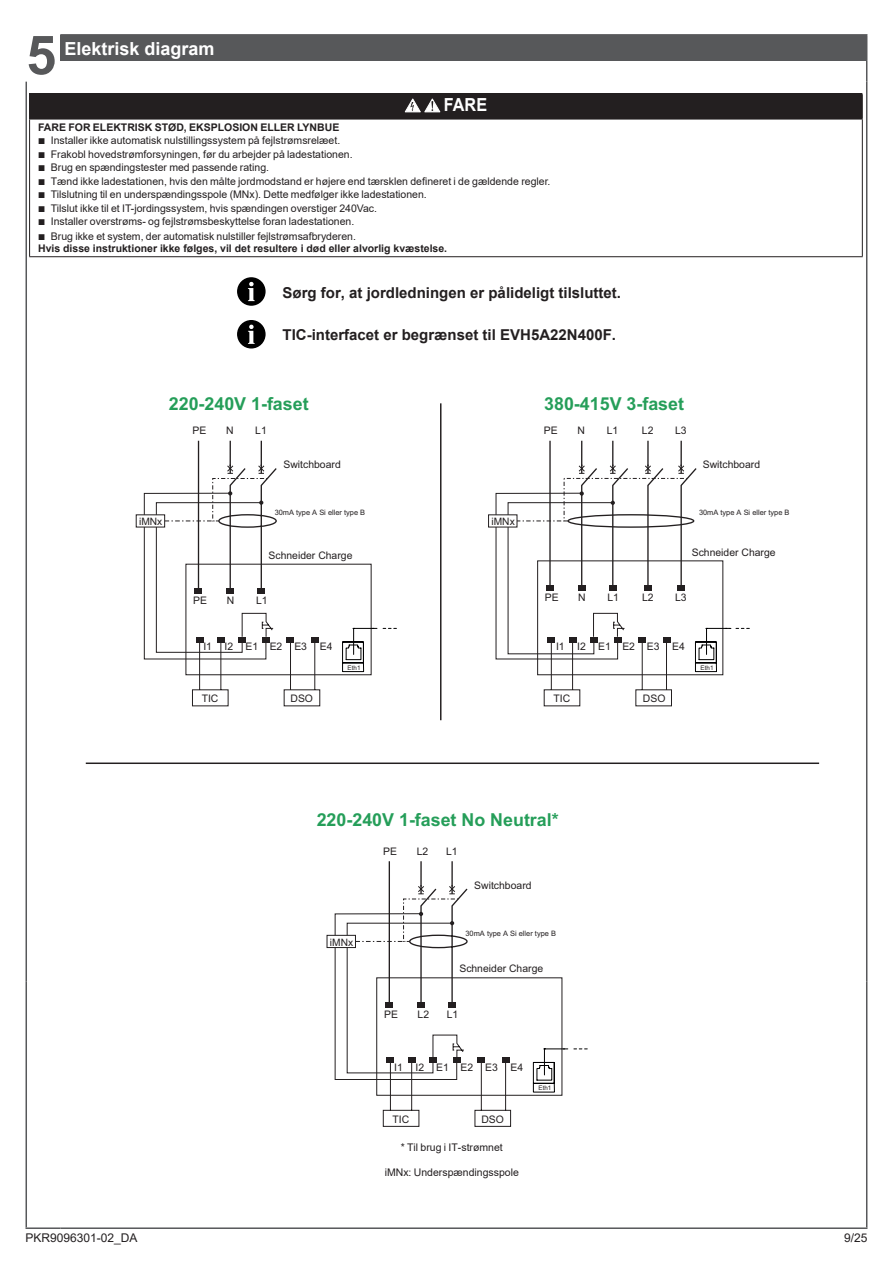
<style>
.page{position:relative;width:893px;height:1263px;background:#fff}
.page>*{position:absolute;margin:0;border:0;box-sizing:border-box;transform-origin:0 0}
.t1{font:700 54px "Arial";color:#57585a}
.Titrechap_bl_12pt_lv{font:700 18px "Arial";color:#fff}
.Text_12pt_Bold_Bl{font:700 18px "Arial";color:#fff;scale:.9 1}
.t2{font:700 17.85px "Arial";color:#259e59}
.Title_sub-chapter__w{font:700 15px "Arial";color:#231f20}
.t3{font:12px "Arial";color:#231f20}
.Text_7pt{font:10.5px "Arial";color:#231f20}
.Text_7pt-2{font:700 10.5px "Arial";color:#231f20}
.t4{font:10.35px "Arial";color:#231f20}
.t5{font:10.2px "Arial";color:#231f20}
.t6{font:7.5px "Arial";color:#231f20}
.t7{font:6.3px "Arial";color:#231f20}
.s1{font-family:"Graph Schneider"}
</style>
<div class="page">
<div style="left:60px;top:35px;width:807px;height:25px;background:#57585a"></div>
<hr style="left:866px;top:982px;width:1px;height:245px;background:#57585a">
<hr style="left:60px;top:34px;width:807px;height:2px;background:#57585a">
<hr style="left:866px;top:82px;width:1px;height:900px;background:#57585a">
<svg style="left:866px;top:60px;width:1px;height:22px"></svg>
<hr style="left:26px;top:982px;width:1px;height:245px;background:#57585a">
<hr style="left:26px;top:1227px;width:34px;height:2px;background:#57585a">
<hr style="left:60px;top:1227px;width:807px;height:2px;background:#57585a">
<hr style="left:26px;top:82px;width:1px;height:900px;background:#57585a">
<div style="left:644px;top:585px;width:7px;height:6px;background:#231f20"></div>
<div style="left:677px;top:585px;width:7px;height:6px;background:#231f20"></div>
<svg style="left:383px;top:493px;width:235px;height:633px"></svg>
<svg style="left:625px;top:637px;width:47px;height:69px"></svg>
<svg style="left:695px;top:628px;width:55px;height:44px"></svg>
<div style="left:488px;top:515px;width:29px;height:12px;background:#fff"></div>
<svg style="left:144px;top:441px;width:134px;height:265px"></svg>
<svg style="left:334px;top:1059px;width:135px;height:21px"></svg>
<svg style="left:513px;top:441px;width:185px;height:148px"></svg>
<hr style="left:440px;top:403px;width:1px;height:317px;background:#231f20">
<hr style="left:86px;top:762px;width:733px;height:2px;background:#231f20">
<svg style="left:242px;top:613px;width:383px;height:446px"></svg>
<div style="left:238px;top:278px;width:27px;height:27px;background:#000;border-radius:50%"></div>
<div style="left:237px;top:277px;width:29px;height:29px;border:2px solid #000;border-radius:50%"></div>
<svg style="left:248px;top:282px;width:7px;height:19px"></svg>
<div style="left:238px;top:321px;width:27px;height:27px;background:#000;border-radius:50%"></div>
<div style="left:237px;top:320px;width:29px;height:28px;border:2px solid #000;border-radius:50%"></div>
<svg style="left:248px;top:325px;width:7px;height:19px"></svg>
<div style="left:30px;top:94px;width:832px;height:25px;background:#231f20"></div>
<hr style="left:29px;top:119px;width:1px;height:137px;background:#231f20">
<hr style="left:862px;top:119px;width:1px;height:137px;background:#231f20">
<hr style="left:29px;top:256px;width:834px;height:1px;background:#231f20">
<svg style="left:29px;top:94px;width:1px;height:25px"></svg>
<svg style="left:862px;top:94px;width:1px;height:25px"></svg>
<hr style="left:29px;top:119px;width:834px;height:1px;background:#231f20">
<svg style="left:405px;top:98px;width:35px;height:14px"></svg>
<p class="t1" style="left:26px;top:17px;width:32px">5</p>
<p class="Titrechap_bl_12pt_lv" style="left:65px;top:36px;width:152px">Elektrisk diagram</p>
<p class="Text_12pt_Bold_Bl" style="left:444px;top:92px;width:49px">FARE</p>
<p class="Text_7pt-2" style="left:38px;top:120px;width:303px">FARE FOR ELEKTRISK STØD, EKSPLOSION ELLER LYNBUE</p>
<p class="Text_7pt" style="left:38px;top:134px;width:304px"><span class="s1">b</span> Installer ikke automatisk nulstillingssystem på fejlstrømsrelæet.</p>
<p class="Text_7pt" style="left:38px;top:147px;width:316px"><span class="s1">b</span> Frakobl hovedstrømforsyningen, før du arbejder på ladestationen.</p>
<p class="Text_7pt" style="left:38px;top:161px;width:233px"><span class="s1">b</span> Brug en spændingstester med passende rating.</p>
<p class="Text_7pt" style="left:38px;top:174px;width:514px"><span class="s1">b</span> Tænd ikke ladestationen, hvis den målte jordmodstand er højere end tærsklen defineret i de gældende regler.</p>
<p class="Text_7pt" style="left:38px;top:188px;width:390px"><span class="s1">b</span> Tilslutning til en underspændingsspole (MNx). Dette medfølger ikke ladestationen.</p>
<p class="Text_7pt" style="left:38px;top:201px;width:340px"><span class="s1">b</span> Tilslut ikke til et IT-jordingssystem, hvis spændingen overstiger 240Vac.</p>
<p class="Text_7pt" style="left:38px;top:215px;width:318px"><span class="s1">b</span> Installer overstrøms- og fejlstrømsbeskyttelse foran ladestationen.</p>
<p class="Text_7pt" style="left:38px;top:229px;width:319px"><span class="s1">b</span> Brug ikke et system, der automatisk nulstiller fejlstrømsafbryderen.</p>
<p class="Text_7pt-2" style="left:38px;top:241px;width:411px">Hvis disse instruktioner ikke følges, vil det resultere i død eller alvorlig kvæstelse.</p>
<p class="Title_sub-chapter__w" style="left:283px;top:282px;width:340px">Sørg for, at jordledningen er pålideligt tilsluttet.</p>
<p class="Title_sub-chapter__w" style="left:283px;top:324px;width:335px">TIC-interfacet er begrænset til EVH5A22N400F.</p>
<p class="t2" style="left:169px;top:391px;width:141px">220-240V 1-faset</p>
<p class="t2" style="left:544px;top:391px;width:141px">380-415V 3-faset</p>
<p class="t5" style="left:139px;top:514px;width:25px">iMNx</p>
<p class="t4" style="left:192px;top:424px;width:15px">PE</p>
<p class="t4" style="left:193px;top:593px;width:15px">PE</p>
<p class="t4" style="left:226px;top:424px;width:9px">N</p>
<p class="t4" style="left:255px;top:424px;width:13px">L1</p>
<p class="t4" style="left:283px;top:457px;width:59px">Switchboard</p>
<p class="t6" style="left:275px;top:507px;width:92px">30mA type A Si eller type B</p>
<p class="t4" style="left:269px;top:548px;width:85px">Schneider Charge</p>
<p class="t4" style="left:227px;top:593px;width:9px">N</p>
<p class="t4" style="left:256px;top:593px;width:13px">L1</p>
<p class="t4" style="left:203px;top:639px;width:131px">I1 I2 E1 E2 E3 E4</p>
<p class="t4" style="left:202px;top:691px;width:18px">TIC</p>
<p class="t4" style="left:290px;top:691px;width:24px">DSO</p>
<p class="t7" style="left:348px;top:663px;width:15px">Eth1</p>
<p class="t5" style="left:491px;top:514px;width:25px">iMNx</p>
<p class="t4" style="left:544px;top:424px;width:15px">PE</p>
<p class="t4" style="left:545px;top:590px;width:15px">PE</p>
<p class="t4" style="left:577px;top:424px;width:9px">N</p>
<p class="t4" style="left:607px;top:424px;width:13px">L1</p>
<p class="t4" style="left:642px;top:424px;width:13px">L2</p>
<p class="t4" style="left:675px;top:424px;width:13px">L3</p>
<p class="t4" style="left:703px;top:457px;width:59px">Switchboard</p>
<p class="t6" style="left:699px;top:507px;width:92px">30mA type A Si eller type B</p>
<p class="t4" style="left:692px;top:545px;width:85px">Schneider Charge</p>
<p class="t4" style="left:578px;top:590px;width:9px">N</p>
<p class="t4" style="left:607px;top:590px;width:13px">L1</p>
<p class="t4" style="left:642px;top:590px;width:13px">L2</p>
<p class="t4" style="left:675px;top:590px;width:13px">L3</p>
<p class="t4" style="left:556px;top:639px;width:81px">I1 I2 E1 E2</p>
<p class="t4" style="left:647px;top:639px;width:40px">E3 E4</p>
<p class="t4" style="left:553px;top:691px;width:18px">TIC</p>
<p class="t4" style="left:643px;top:691px;width:24px">DSO</p>
<p class="t7" style="left:700px;top:663px;width:15px">Eth1</p>
<p class="t2" style="left:317px;top:807px;width:243px">220-240V 1-faset No Neutral*</p>
<p class="t5" style="left:330px;top:935px;width:25px">iMNx</p>
<p class="t4" style="left:383px;top:844px;width:15px">PE</p>
<p class="t4" style="left:384px;top:1007px;width:15px">PE</p>
<p class="t4" style="left:417px;top:844px;width:13px">L2</p>
<p class="t4" style="left:446px;top:844px;width:13px">L1</p>
<p class="t4" style="left:474px;top:878px;width:59px">Switchboard</p>
<p class="t6" style="left:465px;top:928px;width:92px">30mA type A Si eller type B</p>
<p class="t4" style="left:459px;top:962px;width:85px">Schneider Charge</p>
<p class="t4" style="left:418px;top:1007px;width:13px">L2</p>
<p class="t4" style="left:447px;top:1007px;width:13px">L1</p>
<p class="t4" style="left:394px;top:1060px;width:81px">I1 I2 E1 E2</p>
<p class="t4" style="left:485px;top:1060px;width:40px">E3 E4</p>
<p class="t4" style="left:393px;top:1112px;width:18px">TIC</p>
<p class="t4" style="left:481px;top:1112px;width:24px">DSO</p>
<p class="Text_7pt" style="left:401px;top:1140px;width:104px">* Til brug i IT-strømnet</p>
<p class="Text_7pt" style="left:385px;top:1165px;width:136px">iMNx: Underspændingsspole</p>
<p class="t7" style="left:538px;top:1083px;width:15px">Eth1</p>
<p class="t3" style="left:26px;top:1229px;width:114px">PKR9096301-02_DA</p>
<p class="t3" style="left:844px;top:1229px;width:25px">9/25</p>
</div>
